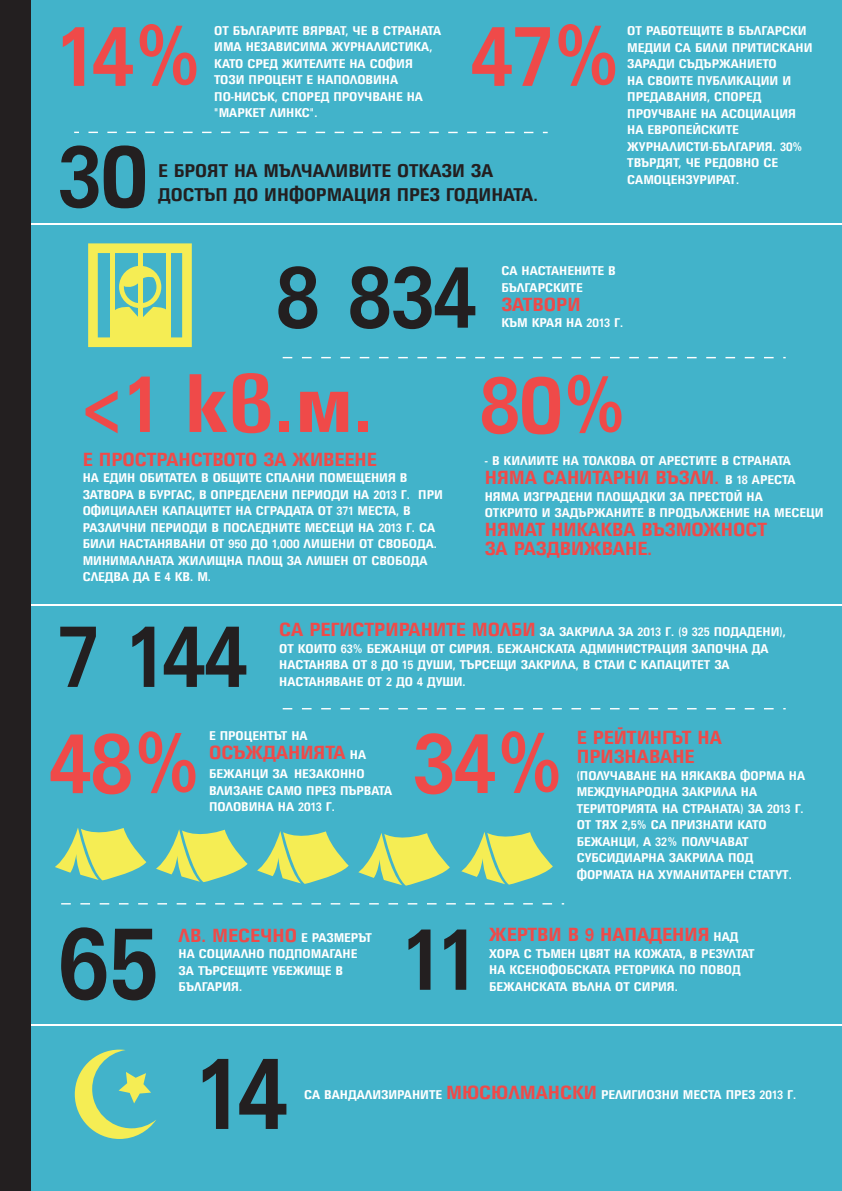
<style>
.page{position:relative;width:842px;height:1191px;background:#42b3ca}
.page>*{position:absolute;margin:0;border:0;box-sizing:border-box;transform-origin:0 0}
.t1{font:700 condensed 113.9px "Universum Bg";color:#231f20}
.t2{font:700 condensed 97.9px "Universum Bg";color:#231f20}
.t3{font:700 condensed 95.3px "Universum Bg";color:#ef4a49}
.t4{font:700 condensed 90px "Universum Bg";color:#ef4a49}
.t5{font:700 condensed 20.6px/19px "Universum Bg";color:#ef4a49}
.t6{font:700 condensed 20px/24px "Universum Bg";color:#231f20}
.t7{font:700 condensed 13.7px/16.5px "Universum Bg";color:#fff}
.s1{font-size:13.7px;color:#fff}
.s2{font-size:20.6px;color:#ef4a49}
</style>
<div class="page">
<hr style="left:0;top:604px;width:842px;height:1px;background:#fff">
<hr style="left:0;top:1024px;width:842px;height:1px;background:#fff">
<hr style="left:0;top:223px;width:842px;height:2px;background:#fff">
<svg style="left:88px;top:243px;width:104px;height:104px"></svg>
<div style="left:0;top:0;width:30px;height:1191px;background:#231f20"></div>
<svg style="left:55px;top:828px;width:91px;height:52px"></svg>
<svg style="left:156px;top:829px;width:92px;height:53px"></svg>
<svg style="left:257px;top:831px;width:92px;height:53px"></svg>
<svg style="left:358px;top:833px;width:92px;height:52px"></svg>
<svg style="left:461px;top:832px;width:92px;height:52px"></svg>
<svg style="left:75px;top:1049px;width:81px;height:90px"></svg>
<svg style="left:88px;top:132px;width:460px;height:1px"></svg>
<svg style="left:283px;top:357px;width:503px;height:1px"></svg>
<svg style="left:283px;top:708px;width:503px;height:1px"></svg>
<svg style="left:61px;top:903px;width:503px;height:1px"></svg>
<h3 class="t3" style="left:58px;top:19px;width:146px">14%</h3>
<p class="t7" style="left:214px;top:23px;width:228px">ОТ БЪЛГАРИТЕ ВЯРВАТ, ЧЕ В СТРАНАТА<br>ИМА НЕЗАВИСИМА ЖУРНАЛИСТИКА,<br>КАТО СРЕД ЖИТЕЛИТЕ НА СОФИЯ<br>ТОЗИ ПРОЦЕНТ Е НАПОЛОВИНА<br>ПО-НИСЪК, СПОРЕД ПРОУЧВАНЕ НА "МАРКЕТ ЛИНКС".</p>
<h2 class="t2" style="left:58px;top:138px;width:91px">30</h2>
<h3 class="t3" style="left:472px;top:19px;width:151px">47%</h3>
<p class="t7" style="left:627px;top:24px;width:187px">ОТ РАБОТЕЩИТЕ В БЪЛГАРСКИ<br>МЕДИИ СА БИЛИ ПРИТИСКАНИ<br>ЗАРАДИ СЪДЪРЖАНИЕТО<br>НА СВОИТЕ ПУБЛИКАЦИИ И<br>ПРЕДАВАНИЯ, СПОРЕД<br>ПРОУЧВАНЕ НА АСОЦИАЦИЯ<br>НА ЕВРОПЕЙСКИТЕ<br>ЖУРНАЛИСТИ-БЪЛГАРИЯ. 30%<br>ТВЪРДЯТ, ЧЕ РЕДОВНО СЕ<br>САМОЦЕНЗУРИРАТ.</p>
<h3 class="t6" style="left:158px;top:160px;width:381px">Е БРОЯТ НА МЪЛЧАЛИВИТЕ ОТКАЗИ ЗА<br>ДОСТЪП ДО ИНФОРМАЦИЯ ПРЕЗ ГОДИНАТА.</h3>
<h2 class="t2" style="left:276px;top:259px;width:201px">8 834</h2>
<p class="t7" style="left:501px;top:264px;width:116px">СА НАСТАНЕНИТЕ В<br>БЪЛГАРСКИТЕ</p>
<h3 class="t5" style="left:501px;top:296px;width:81px">ЗАТВОРИ</h3>
<p class="t7" style="left:501px;top:316px;width:124px">КЪМ КРАЯ НА 2013 Г.</p>
<h3 class="t4" style="left:81px;top:369px;width:295px">&lt;1 кв.м.</h3>
<h3 class="t5" style="left:83px;top:451px;width:295px">Е ПРОСТРАНСТВОТО ЗА ЖИВЕЕНЕ</h3>
<p class="t7" style="left:83px;top:471px;width:362px">НА ЕДИН ОБИТАТЕЛ В ОБЩИТЕ СПАЛНИ ПОМЕЩЕНИЯ В ЗАТВОРА В БУРГАС, В ОПРЕДЕЛЕНИ ПЕРИОДИ НА 2013 Г. ПРИ ОФИЦИАЛЕН КАПАЦИТЕТ НА СГРАДАТА ОТ 371 МЕСТА, В РАЗЛИЧНИ ПЕРИОДИ В ПОСЛЕДНИТЕ МЕСЕЦИ НА 2013 Г. СА БИЛИ НАСТАНЯВАНИ ОТ 950 ДО 1,000 ЛИШЕНИ ОТ СВОБОДА.<br>МИНИМАЛНАТА ЖИЛИЩНА ПЛОЩ ЗА ЛИШЕН ОТ СВОБОДА СЛЕДВА ДА Е 4 КВ. М.</p>
<h3 class="t4" style="left:480px;top:370px;width:149px">80%</h3>
<p class="t7" style="left:485px;top:454px;width:308px">- В КИЛИИТЕ НА ТОЛКОВА ОТ АРЕСТИТЕ В СТРАНАТА</p>
<h3 class="t5" style="left:485px;top:470px;width:312px">НЯМА САНИТАРНИ ВЪЗЛИ. <span class="s1">В 18 АРЕСТА</span></h3>
<p class="t7" style="left:485px;top:489px;width:340px">НЯМА ИЗГРАДЕНИ ПЛОЩАДКИ ЗА ПРЕСТОЙ НА<br>ОТКРИТО И ЗАДЪРЖАНИТЕ В ПРОДЪЛЖЕНИЕ НА МЕСЕЦИ</p>
<h3 class="t5" style="left:485px;top:522px;width:284px">НЯМАТ НИКАКВА ВЪЗМОЖНОСТ<br>ЗА РАЗДВИЖВАНЕ.</h3>
<h2 class="t2" style="left:58px;top:618px;width:191px">7 144</h2>
<p class="t7" style="left:279px;top:625px;width:508px"><span class="s2">СА РЕГИСТРИРАНИТЕ МОЛБИ</span> ЗА ЗАКРИЛА ЗА 2013 Г. (9 325 ПОДАДЕНИ), ОТ КОИТО 63% БЕЖАНЦИ ОТ СИРИЯ. БЕЖАНСКАТА АДМИНИСТРАЦИЯ ЗАПОЧНА ДА НАСТАНЯВА ОТ 8 ДО 15 ДУШИ, ТЪРСЕЩИ ЗАКРИЛА, В СТАИ С КАПАЦИТЕТ ЗА НАСТАНЯВАНЕ ОТ 2 ДО 4 ДУШИ.</p>
<h3 class="t3" style="left:50px;top:726px;width:153px">48%</h3>
<p class="t7" style="left:209px;top:729px;width:100px">Е ПРОЦЕНТЪТ НА</p>
<h3 class="t5" style="left:209px;top:745px;width:158px">ОСЪЖДАНИЯТА <span class="s1">НА</span></h3>
<p class="t7" style="left:209px;top:767px;width:184px">БЕЖАНЦИ ЗА НЕЗАКОННО<br>ВЛИЗАНЕ САМО ПРЕЗ ПЪРВАТА<br>ПОЛОВИНА НА 2013 Г.</p>
<h3 class="t3" style="left:413px;top:726px;width:153px">34%</h3>
<h3 class="t5" style="left:577px;top:730px;width:147px">Е РЕЙТИНГЪТ НА<br>ПРИЗНАВАНЕ</h3>
<p class="t7" style="left:577px;top:768px;width:230px">(ПОЛУЧАВАНЕ НА НЯКАКВА ФОРМА НА<br>МЕЖДУНАРОДНА ЗАКРИЛА НА<br>ТЕРИТОРИЯТА НА СТРАНАТА) ЗА 2013 Г.<br>ОТ ТЯХ 2,5% СА ПРИЗНАТИ КАТО<br>БЕЖАНЦИ, А 32% ПОЛУЧАВАТ<br>СУБСИДИАРНА ЗАКРИЛА ПОД<br>ФОРМАТА НА ХУМАНИТАРЕН СТАТУТ.</p>
<h1 class="t1" style="left:59px;top:919px;width:101px">65</h1>
<h3 class="t5" style="left:179px;top:927px;width:195px">ЛВ. МЕСЕЧНО <span class="s1">Е РАЗМЕРЪТ</span></h3>
<p class="t7" style="left:179px;top:947px;width:180px">НА СОЦИАЛНО ПОДПОМАГАНЕ<br>ЗА ТЪРСЕЩИТЕ УБЕЖИЩЕ В<br>БЪЛГАРИЯ.</p>
<h2 class="t2" style="left:404px;top:921px;width:73px">11</h2>
<h3 class="t5" style="left:489px;top:927px;width:251px">ЖЕРТВИ В 9 НАПАДЕНИЯ <span class="s1">НАД</span></h3>
<p class="t7" style="left:489px;top:946px;width:267px">ХОРА С ТЪМЕН ЦВЯТ НА KОЖАТА, В РЕЗУЛТАТ<br>НА КСЕНОФОБСКАТА РЕТОРИКА ПО ПОВОД<br>БЕЖАНСКАТА ВЪЛНА ОТ СИРИЯ.</p>
<h1 class="t1" style="left:197px;top:1049px;width:92px">14</h1>
<p class="t7" style="left:304px;top:1087px;width:494px">СА ВАНДАЛИЗИРАНИТЕ <span class="s2">МЮСЮЛМАНСКИ</span> РЕЛИГИОЗНИ МЕСТА ПРЕЗ 2013 Г.</p>
</div>
